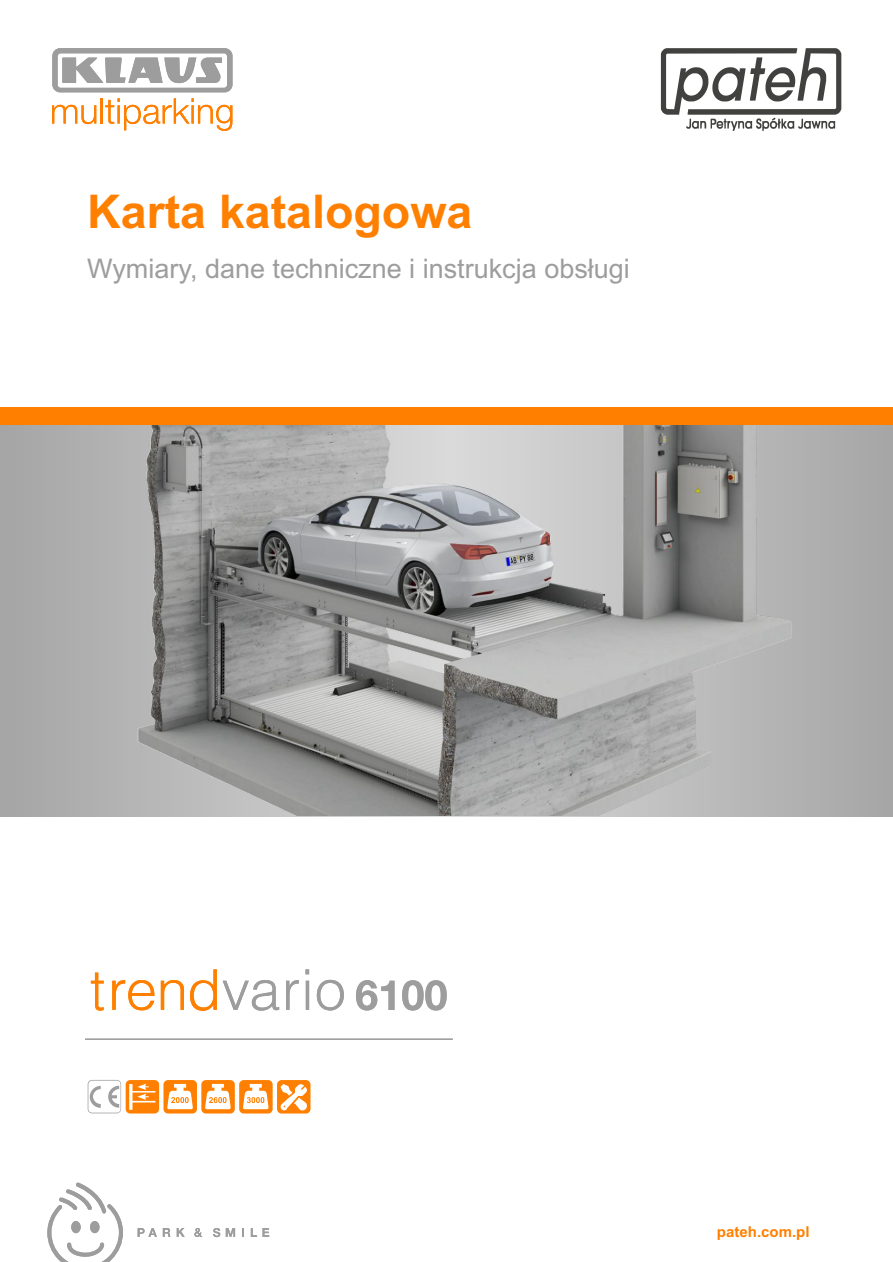
<style>
.page{position:relative;width:893px;height:1262px;background:#fff}
.page>*{position:absolute;margin:0;border:0;box-sizing:border-box;transform-origin:0 0}
.t1{font:700 46.5px "Arial";color:#ff8000}
.t2{font:27px "Arial";color:#9d9d9d}
.t3{font:700 15px "Arial";color:#ff8000}
</style>
<div class="page">
<svg style="left:0;top:424px;width:893px;height:392px;background:#a4a4a3"></svg>
<hr style="left:85px;top:1038px;width:368px;height:1px;background:#9d9d9d">
<svg style="left:91px;top:972px;width:13px;height:38px"></svg>
<svg style="left:112px;top:980px;width:42px;height:30px"></svg>
<svg style="left:161px;top:980px;width:23px;height:29px"></svg>
<svg style="left:190px;top:969px;width:27px;height:41px"></svg>
<svg style="left:223px;top:980px;width:56px;height:30px"></svg>
<svg style="left:286px;top:980px;width:13px;height:29px"></svg>
<hr style="left:306px;top:980px;width:3px;height:29px;background:#9d9d9d">
<svg style="left:305px;top:969px;width:4px;height:5px"></svg>
<svg style="left:317px;top:979px;width:27px;height:31px"></svg>
<svg style="left:356px;top:980px;width:38px;height:30px"></svg>
<svg style="left:402px;top:980px;width:44px;height:30px"></svg>
<div style="left:0;top:407px;width:893px;height:17px;background:#ff8000"></div>
<svg style="left:52px;top:48px;width:180px;height:44px"></svg>
<svg style="left:52px;top:105px;width:44px;height:19px"></svg>
<hr style="left:100px;top:98px;width:3px;height:26px;background:#ff8000">
<svg style="left:105px;top:98px;width:127px;height:33px"></svg>
<svg style="left:88px;top:1080px;width:33px;height:33px"></svg>
<div style="left:126px;top:1080px;width:33px;height:33px;background:#ff8000;border-radius:4px"></div>
<svg style="left:129px;top:1083px;width:26px;height:26px"></svg>
<div style="left:163px;top:1080px;width:34px;height:33px;background:#ff8000;border-radius:4px"></div>
<svg style="left:167px;top:1083px;width:26px;height:26px"></svg>
<div style="left:201px;top:1080px;width:34px;height:33px;background:#ff8000;border-radius:4px"></div>
<svg style="left:205px;top:1083px;width:26px;height:26px"></svg>
<div style="left:239px;top:1080px;width:34px;height:33px;background:#ff8000;border-radius:4px"></div>
<svg style="left:243px;top:1083px;width:25px;height:26px"></svg>
<div style="left:277px;top:1080px;width:33px;height:33px;background:#ff8000;border-radius:4px"></div>
<svg style="left:280px;top:1084px;width:27px;height:26px"></svg>
<svg style="left:47px;top:1182px;width:76px;height:80px"></svg>
<svg style="left:138px;top:1228px;width:131px;height:9px"></svg>
<svg style="left:661px;top:48px;width:180px;height:83px"></svg>
<h1 class="t1" style="left:87px;top:194px;width:387px">Karta katalogowa</h1>
<p class="t2" style="left:87px;top:259px;width:544px">Wymiary, dane techniczne i instrukcja obsługi</p>
<p class="t3" style="left:717px;top:1226px;width:94px">pateh.com.pl</p>
</div>
